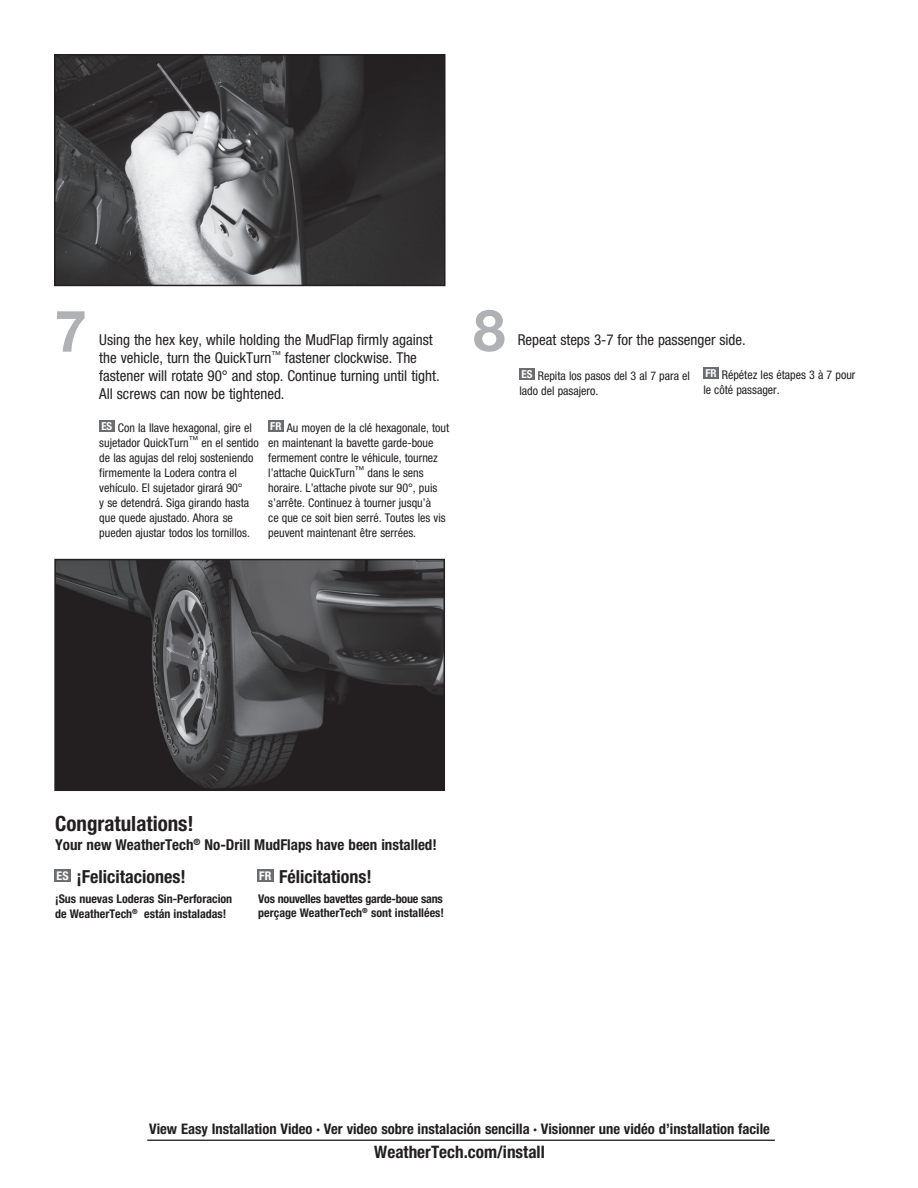
<style>
.page{position:relative;width:918px;height:1188px;background:#fff}
.page>*{position:absolute;margin:0;border:0;box-sizing:border-box;transform-origin:0 0}
.t1{font:700 57.6px "Helvetica Neue";color:#b0b1b5}
.t2{font:700 condensed 21px "Helvetica Neue";color:#231f20}
.t3{font:700 condensed 18px "Helvetica Neue";color:#231f20}
.t4{font:700 condensed 17.25px "Helvetica Neue";color:#231f20}
.t5{font:condensed 15px/18px "Helvetica Neue";color:#231f20}
.t6{font:700 condensed 15px "Helvetica Neue";color:#231f20}
.t7{font:700 condensed 14.55px "Helvetica Neue";color:#231f20}
.t8{font:condensed 12px/15px "Helvetica Neue";color:#231f20}
.t9{font:700 condensed 12px/15px "Helvetica Neue";color:#231f20}
.s1{font-weight:700;font-size:10.95px;color:#fff}
</style>
<div class="page">
<img style="left:57px;top:57px;width:386px;height:226px">
<div style="left:54px;top:54px;width:392px;height:232px;border:2px solid #231f20"></div>
<img style="left:57px;top:562px;width:385px;height:226px">
<div style="left:54px;top:559px;width:391px;height:232px;border:2px solid #231f20"></div>
<hr style="left:147px;top:1140px;width:628px;height:1px;background:#231f20">
<div style="left:99px;top:420px;width:16px;height:12px;background:#6c6d70"></div>
<div style="left:519px;top:368px;width:16px;height:12px;background:#6c6d70"></div>
<div style="left:268px;top:420px;width:16px;height:12px;background:#6c6d70"></div>
<div style="left:703px;top:367px;width:16px;height:12px;background:#6c6d70"></div>
<div style="left:54px;top:869px;width:17px;height:13px;background:#6c6d70"></div>
<div style="left:257px;top:869px;width:17px;height:13px;background:#6c6d70"></div>
<h1 class="t1" style="left:55px;top:295px;width:34px">7</h1>
<h1 class="t1" style="left:473px;top:295px;width:34px">8</h1>
<p class="t5" style="left:99px;top:331px;width:335px">Using the hex key, while holding the MudFlap firmly against</p>
<p class="t5" style="left:518px;top:330px;width:230px">Repeat steps 3-7 for the passenger side.</p>
<p class="t5" style="left:99px;top:349px;width:342px">the vehicle, turn the QuickTurn<sup>™</sup> fastener clockwise. The fastener will rotate 90° and stop. Continue turning until tight.<br>All screws can now be tightened.</p>
<p class="t8" style="left:703px;top:367px;width:154px"><span class="s1">FR</span> Répétez les étapes 3 à 7 pour le côté passager.</p>
<p class="t8" style="left:519px;top:368px;width:172px"><span class="s1">ES</span> Repita los pasos del 3 al 7 para el lado del pasajero.</p>
<p class="t8" style="left:99px;top:420px;width:161px"><span class="s1">ES</span> Con la llave hexagonal, gire el sujetador QuickTurn<sup>™</sup> en el sentido de las agujas del reloj sosteniendo firmemente la Lodera contra el vehículo. El sujetador girará 90°<br>y se detendrá. Siga girando hasta que quede ajustado. Ahora se pueden ajustar todos los tornillos.</p>
<p class="t8" style="left:268px;top:420px;width:182px"><span class="s1">FR</span> Au moyen de la clé hexagonale, tout en maintenant la bavette garde-boue fermement contre le véhicule, tournez l’attache QuickTurn<sup>™</sup> dans le sens horaire. L’attache pivote sur 90°, puis s’arrête. Continuez à tourner jusqu’à<br>ce que ce soit bien serré. Toutes les vis peuvent maintenant être serrées.</p>
<h2 class="t2" style="left:55px;top:811px;width:140px">Congratulations!</h2>
<p class="t6" style="left:55px;top:835px;width:383px">Your new WeatherTech<sup>®</sup> No-Drill MudFlaps have been installed!</p>
<h3 class="t3" style="left:57px;top:866px;width:131px"><sup>ES</sup> ¡Felicitaciones!</h3>
<h3 class="t3" style="left:259px;top:866px;width:114px"><sup>FR</sup> Félicitations!</h3>
<p class="t9" style="left:55px;top:891px;width:179px">¡Sus nuevas Loderas Sin-Perforacion de WeatherTech<sup>®</sup> están instaladas!</p>
<p class="t9" style="left:258px;top:891px;width:187px;line-height:14.4px">Vos nouvelles bavettes garde-boue sans perçage WeatherTech<sup>®</sup> sont installées!</p>
<p class="t7" style="left:149px;top:1120px;width:622px">View Easy Installation Video · Ver video sobre instalación sencilla · Visionner une vidéo d’installation facile</p>
<h3 class="t4" style="left:374px;top:1141px;width:172px">WeatherTech.com/install</h3>
</div>
